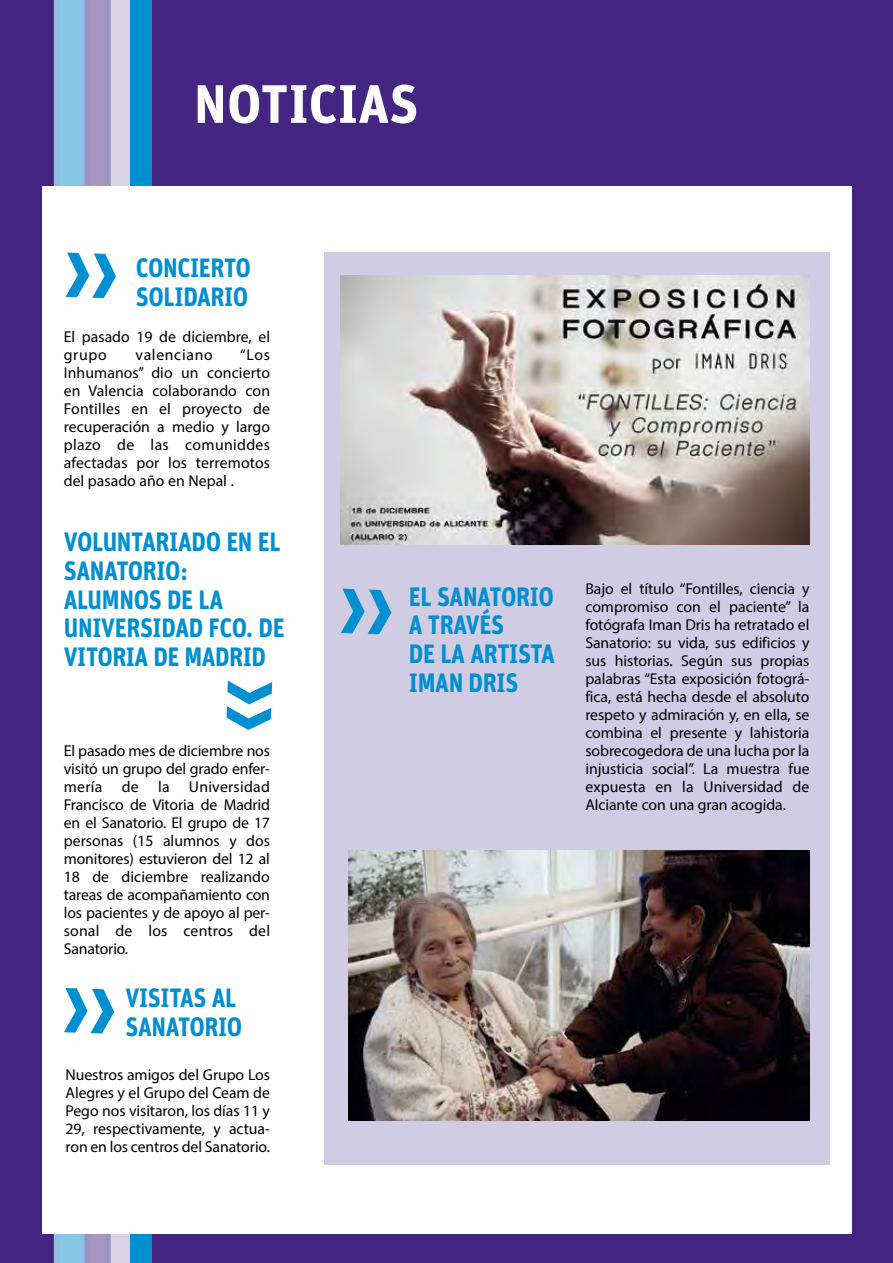
<style>
.page{position:relative;width:893px;height:1263px;background:#442682}
.page>*{position:absolute;margin:0;border:0;box-sizing:border-box;transform-origin:0 0}
.t1{font:700 54px "Unit OT";color:#fff}
.t2{font:700 26.7px/28.8px "Unit OT";letter-spacing:-.015em;color:#008fd0;scale:.9 1}
.t3{font:15.75px/18px "Myriad Pro";color:#000;text-align:justify}
.t4{font:15.75px "Myriad Pro";letter-spacing:.045em;color:#000}
</style>
<div class="page">
<div style="left:107px;top:0;width:31px;height:1263px;background:#dad2e7"></div>
<div style="left:131px;top:0;width:21px;height:1263px;background:#008fd0"></div>
<div style="left:42px;top:186px;width:809px;height:1048px;background:#fff"></div>
<svg style="left:227px;top:680px;width:45px;height:50px"></svg>
<svg style="left:54px;top:0;width:62px;height:1263px"></svg>
<div style="left:324px;top:253px;width:505px;height:912px;background:#cfcce4"></div>
<svg style="left:341px;top:589px;width:50px;height:45px"></svg>
<img style="left:341px;top:275px;width:468px;height:270px">
<img style="left:348px;top:851px;width:461px;height:269px">
<h1 class="t1" style="left:194px;top:71px;width:226px">NOTICIAS</h1>
<h2 class="t2" style="left:136px;top:254px;width:130px">CONCIERTO<br>SOLIDARIO</h2>
<p class="t3" style="left:64px;top:327px;width:208px">El pasado 19 de diciembre, el grupo</p>
<p class="t4" style="left:135px;top:345px;width:79px">valenciano</p>
<p class="t3" style="left:64px;top:345px;width:208px;text-indent:176px">“Los Inhumanos” dio un concierto en Valencia colaborando con Fontilles en el proyecto de recuperación a medio y largo plazo de las comuniddes afectadas por los terremotos del pasado año en Nepal .</p>
<h2 class="t2" style="left:64px;top:527px;width:247px">VOLUNTARIADO EN EL<br>SANATORIO:<br>ALUMNOS DE LA<br>UNIVERSIDAD FCO. DE<br>VITORIA DE MADRID</h2>
<p class="t3" style="left:64px;top:741px;width:208px">El pasado mes de diciembre nos visitó un grupo del grado enfer&shy;mería de la Universidad Francisco de Vitoria de Madrid en el Sanatorio. El grupo de 17 personas (15 alumnos y dos monitores) estuvieron del 12 al 18 de diciembre realizando tareas de acompañamiento con los pacientes y de apoyo al per&shy;sonal de los centros del Sanatorio.</p>
<h2 class="t2" style="left:125px;top:983px;width:131px">VISITAS AL<br>SANATORIO</h2>
<p class="t3" style="left:66px;top:1065px;width:206px">Nuestros amigos del Grupo Los Alegres y el Grupo del Ceam de Pego nos visitaron, los días 11 y 29, respectivamente, y actua&shy;ron en los centros del Sanatorio.</p>
<h2 class="t2" style="left:409px;top:582px;width:164px">EL SANATORIO<br>A TRAVÉS<br>DE LA ARTISTA<br>IMAN DRIS</h2>
<p class="t3" style="left:585px;top:579px;width:226px">Bajo el título “Fontilles, ciencia y compromiso con el paciente” la fotógrafa Iman Dris ha retratado el Sanatorio: su vida, sus edificios y sus historias. Según sus propias palabras “Esta exposición fotográ&shy;fica, está hecha desde el absoluto respeto y admiración y, en ella, se combina el presente y lahistoria sobrecogedora de una lucha por la injusticia social”. La muestra fue expuesta en la Universidad de Alciante con una gran acogida.</p>
</div>
